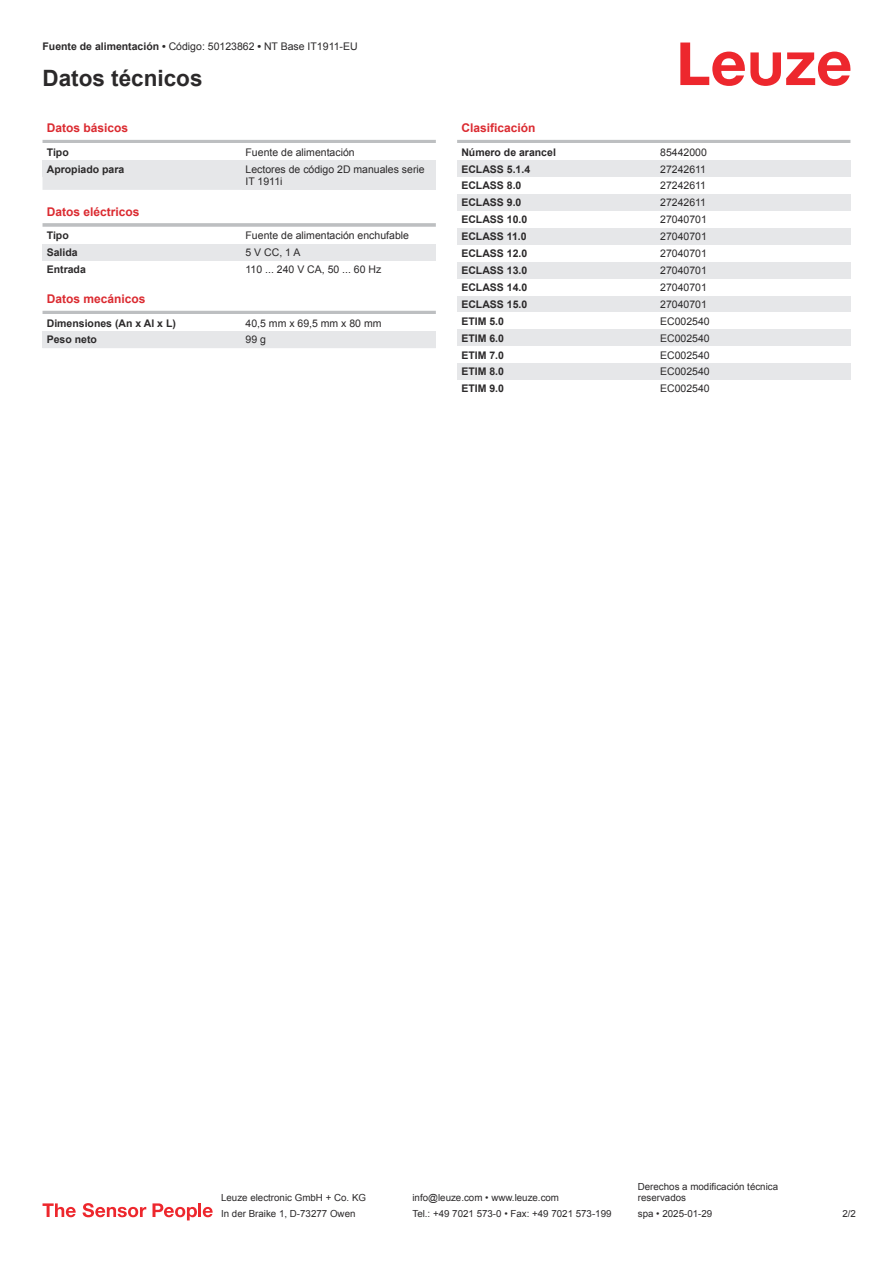
<style>
.page{position:relative;width:893px;height:1263px;background:#fff}
.page>*{position:absolute;margin:0;border:0;box-sizing:border-box;transform-origin:0 0}
.t1{font:700 22.5px "Arial";color:#2b292a}
.t2{font:700 12px "Arial";color:#db2a30}
.t3{font:10.5px/12.6px "Arial";color:#2b292a}
.t4{font:700 10.5px "Arial";color:#2b292a}
.t5{font:9.75px/11.7px "Arial";color:#2b292a}
.s1{font-weight:700}
</style>
<div class="page">
<svg style="left:680px;top:43px;width:170px;height:43px"></svg>
<div style="left:43px;top:177px;width:199px;height:13px;background:#e6e7e9"></div>
<hr style="left:43px;top:140px;width:393px;height:3px;background:#bdbfc1">
<div style="left:43px;top:160px;width:199px;height:17px;background:#e6e7e9"></div>
<div style="left:242px;top:160px;width:194px;height:30px;background:#e6e7e9"></div>
<hr style="left:43px;top:223px;width:393px;height:4px;background:#c6c8c9">
<div style="left:43px;top:244px;width:199px;height:17px;background:#e6e7e9"></div>
<div style="left:242px;top:244px;width:194px;height:17px;background:#e6e7e9"></div>
<hr style="left:43px;top:311px;width:393px;height:3px;background:#bdbfc1">
<div style="left:43px;top:331px;width:199px;height:17px;background:#e6e7e9"></div>
<div style="left:242px;top:331px;width:194px;height:17px;background:#e6e7e9"></div>
<hr style="left:457px;top:140px;width:393px;height:3px;background:#bdbfc1">
<div style="left:457px;top:160px;width:200px;height:17px;background:#e6e7e9"></div>
<div style="left:657px;top:160px;width:193px;height:17px;background:#e6e7e9"></div>
<div style="left:457px;top:194px;width:200px;height:17px;background:#e6e7e9"></div>
<div style="left:657px;top:194px;width:193px;height:17px;background:#e6e7e9"></div>
<div style="left:457px;top:228px;width:200px;height:17px;background:#e6e7e9"></div>
<div style="left:657px;top:228px;width:193px;height:17px;background:#e6e7e9"></div>
<div style="left:457px;top:262px;width:200px;height:17px;background:#e6e7e9"></div>
<div style="left:657px;top:262px;width:193px;height:17px;background:#e6e7e9"></div>
<div style="left:457px;top:296px;width:200px;height:16px;background:#e6e7e9"></div>
<div style="left:657px;top:296px;width:193px;height:16px;background:#e6e7e9"></div>
<div style="left:457px;top:329px;width:200px;height:17px;background:#e6e7e9"></div>
<div style="left:657px;top:329px;width:193px;height:17px;background:#e6e7e9"></div>
<div style="left:457px;top:363px;width:200px;height:17px;background:#e6e7e9"></div>
<div style="left:657px;top:363px;width:193px;height:17px;background:#e6e7e9"></div>
<svg style="left:43px;top:1203px;width:33px;height:14px"></svg>
<svg style="left:83px;top:1203px;width:63px;height:14px"></svg>
<svg style="left:153px;top:1203px;width:44px;height:17px"></svg>
<hr style="left:198px;top:1203px;width:3px;height:14px;background:#ed272d">
<svg style="left:203px;top:1207px;width:10px;height:10px"></svg>
<p class="t3" style="left:43px;top:41px;width:317px"><span class="s1">Fuente de alimentación •</span> Código: 50123862 <span class="s1">•</span> NT Base IT1911-EU</p>
<h1 class="t1" style="left:43px;top:70px;width:162px">Datos técnicos</h1>
<p class="t2" style="left:47px;top:123px;width:83px">Datos básicos</p>
<p class="t4" style="left:47px;top:148px;width:23px">Tipo</p>
<p class="t3" style="left:246px;top:147px;width:111px">Fuente de alimentación</p>
<p class="t4" style="left:47px;top:165px;width:79px">Apropiado para</p>
<p class="t3" style="left:246px;top:164px;width:181px">Lectores de código 2D manuales serie<br>IT 1911i</p>
<p class="t2" style="left:47px;top:207px;width:94px">Datos eléctricos</p>
<p class="t4" style="left:47px;top:231px;width:23px">Tipo</p>
<p class="t3" style="left:246px;top:230px;width:165px">Fuente de alimentación enchufable</p>
<p class="t4" style="left:47px;top:248px;width:32px">Salida</p>
<p class="t3" style="left:246px;top:247px;width:56px">5 V CC, 1 A</p>
<p class="t4" style="left:47px;top:265px;width:41px">Entrada</p>
<p class="t3" style="left:246px;top:264px;width:137px">110 ... 240 V CA, 50 ... 60 Hz</p>
<p class="t2" style="left:47px;top:294px;width:100px">Datos mecánicos</p>
<p class="t4" style="left:47px;top:319px;width:131px">Dimensiones (An x Al x L)</p>
<p class="t3" style="left:246px;top:317px;width:137px">40,5 mm x 69,5 mm x 80 mm</p>
<p class="t4" style="left:47px;top:336px;width:52px">Peso neto</p>
<p class="t3" style="left:246px;top:334px;width:22px">99 g</p>
<p class="t2" style="left:461px;top:123px;width:76px">Clasificación</p>
<p class="t4" style="left:461px;top:148px;width:96px">Número de arancel</p>
<p class="t3" style="left:660px;top:147px;width:48px">85442000</p>
<p class="t4" style="left:461px;top:165px;width:70px">ECLASS 5.1.4</p>
<p class="t3" style="left:660px;top:164px;width:47px">27242611</p>
<p class="t4" style="left:461px;top:182px;width:62px">ECLASS 8.0</p>
<p class="t3" style="left:660px;top:180px;width:47px">27242611</p>
<p class="t4" style="left:461px;top:199px;width:62px">ECLASS 9.0</p>
<p class="t3" style="left:660px;top:197px;width:47px">27242611</p>
<p class="t4" style="left:461px;top:216px;width:67px">ECLASS 10.0</p>
<p class="t3" style="left:660px;top:214px;width:48px">27040701</p>
<p class="t4" style="left:461px;top:233px;width:67px">ECLASS 11.0</p>
<p class="t3" style="left:660px;top:231px;width:48px">27040701</p>
<p class="t4" style="left:461px;top:249px;width:67px">ECLASS 12.0</p>
<p class="t3" style="left:660px;top:248px;width:48px">27040701</p>
<p class="t4" style="left:461px;top:266px;width:67px">ECLASS 13.0</p>
<p class="t3" style="left:660px;top:265px;width:48px">27040701</p>
<p class="t4" style="left:461px;top:283px;width:67px">ECLASS 14.0</p>
<p class="t3" style="left:660px;top:282px;width:48px">27040701</p>
<p class="t4" style="left:461px;top:300px;width:67px">ECLASS 15.0</p>
<p class="t3" style="left:660px;top:299px;width:48px">27040701</p>
<p class="t4" style="left:461px;top:317px;width:44px">ETIM 5.0</p>
<p class="t3" style="left:660px;top:316px;width:51px">EC002540</p>
<p class="t4" style="left:461px;top:334px;width:44px">ETIM 6.0</p>
<p class="t3" style="left:660px;top:333px;width:51px">EC002540</p>
<p class="t4" style="left:461px;top:351px;width:44px">ETIM 7.0</p>
<p class="t3" style="left:660px;top:349px;width:51px">EC002540</p>
<p class="t4" style="left:461px;top:368px;width:44px">ETIM 8.0</p>
<p class="t3" style="left:660px;top:366px;width:51px">EC002540</p>
<p class="t4" style="left:461px;top:385px;width:44px">ETIM 9.0</p>
<p class="t3" style="left:660px;top:383px;width:51px">EC002540</p>
<p class="t5" style="left:221px;top:1193px;width:146px">Leuze electronic GmbH + Co. KG</p>
<p class="t5" style="left:412px;top:1193px;width:148px">info@leuze.com • www.leuze.com</p>
<p class="t5" style="left:638px;top:1181px;width:142px">Derechos a modificación técnica reservados</p>
<p class="t5" style="left:221px;top:1209px;width:136px">In der Braike 1, D-73277 Owen</p>
<p class="t5" style="left:412px;top:1209px;width:201px">Tel.: +49 7021 573-0 • Fax: +49 7021 573-199</p>
<p class="t5" style="left:638px;top:1209px;width:76px">spa • 2025-01-29</p>
<p class="t5" style="left:842px;top:1209px;width:15px">2 /2</p>
</div>
